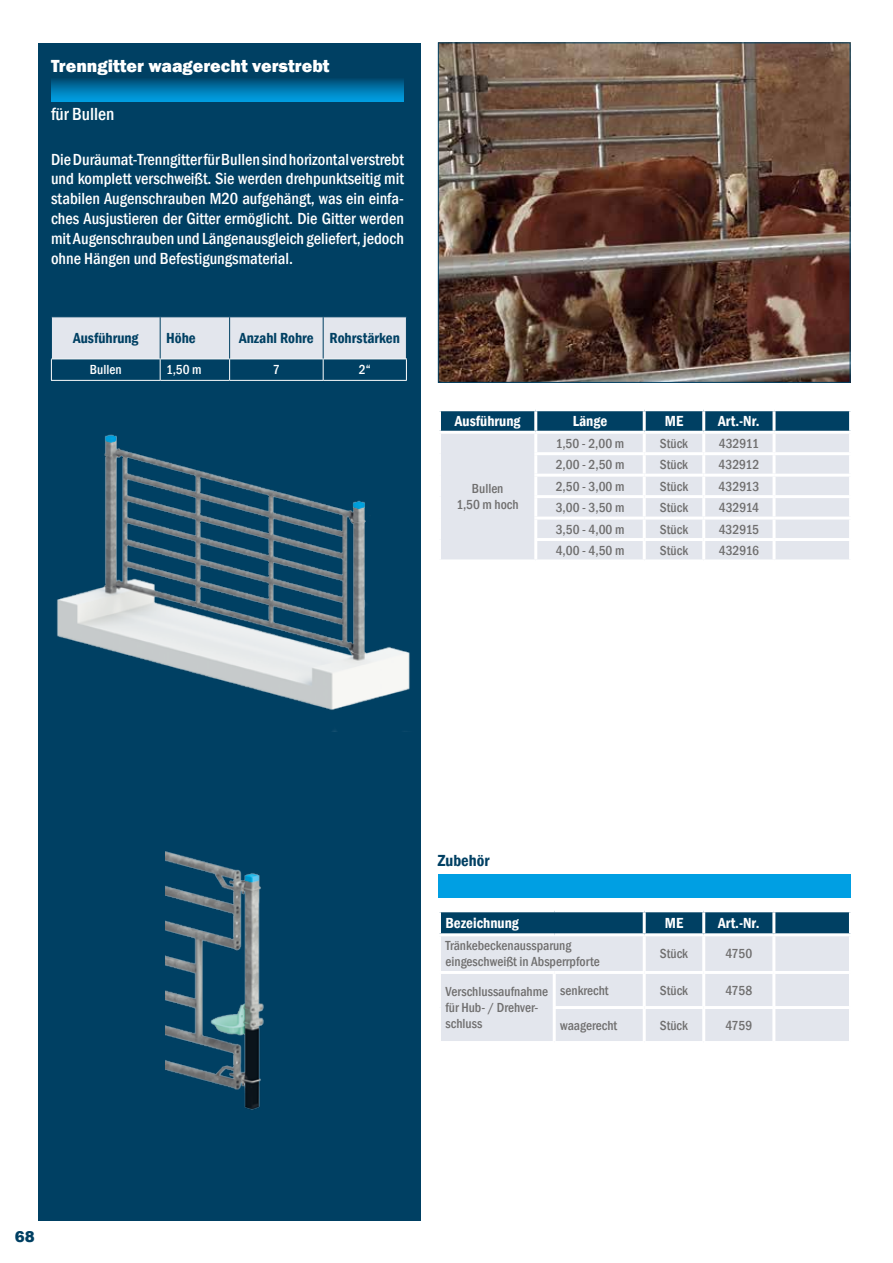
<style>
.page{position:relative;width:893px;height:1263px;background:#fff}
.page>*{position:absolute;margin:0;border:0;box-sizing:border-box;transform-origin:0 0}
.t1{font:800 18px "Franklin Gothic";color:#fff}
.t2{font:500 condensed 18px "Franklin Gothic";color:#fff}
.t3{font:500 condensed 16.5px/19.8px "Franklin Gothic";color:#fff;text-align:justify}
.t4{font:600 condensed 16.5px "Franklin Gothic";color:#004063}
.t5{font:600 condensed 15px "Franklin Gothic";color:#fff}
.t6{font:600 condensed 15px "Franklin Gothic";color:#004063}
.t7{font:900 15px "Arial";color:#004063}
.t8{font:500 condensed 13.5px/16.2px "Franklin Gothic";color:#706f6f}
.t9{font:500 condensed 13.5px "Franklin Gothic";color:#fff}
</style>
<div class="page">
<div style="left:38px;top:43px;width:383px;height:1177px;background:#004063"></div>
<svg style="left:51px;top:79px;width:353px;height:22px;background:#0079af"></svg>
<svg style="left:441px;top:411px;width:408px;height:20px;background:#074567"></svg>
<div style="left:441px;top:434px;width:408px;height:125px;background:#e3e6ed"></div>
<hr style="left:643px;top:411px;width:3px;height:20px;background:#fff">
<hr style="left:702px;top:411px;width:3px;height:20px;background:#fff">
<hr style="left:772px;top:411px;width:3px;height:20px;background:#fff">
<hr style="left:643px;top:434px;width:3px;height:18px;background:#fff">
<hr style="left:702px;top:434px;width:3px;height:18px;background:#fff">
<hr style="left:772px;top:434px;width:3px;height:18px;background:#fff">
<hr style="left:534px;top:452px;width:110px;height:3px;background:#fff">
<hr style="left:644px;top:452px;width:60px;height:3px;background:#fff">
<hr style="left:643px;top:455px;width:3px;height:19px;background:#fff">
<hr style="left:704px;top:452px;width:70px;height:3px;background:#fff">
<hr style="left:702px;top:455px;width:3px;height:19px;background:#fff">
<hr style="left:774px;top:452px;width:78px;height:3px;background:#fff">
<hr style="left:772px;top:455px;width:3px;height:19px;background:#fff">
<hr style="left:534px;top:474px;width:110px;height:3px;background:#fff">
<hr style="left:644px;top:474px;width:60px;height:3px;background:#fff">
<hr style="left:643px;top:477px;width:3px;height:18px;background:#fff">
<hr style="left:704px;top:474px;width:70px;height:3px;background:#fff">
<hr style="left:702px;top:477px;width:3px;height:18px;background:#fff">
<hr style="left:774px;top:474px;width:78px;height:3px;background:#fff">
<hr style="left:772px;top:477px;width:3px;height:18px;background:#fff">
<hr style="left:534px;top:495px;width:110px;height:3px;background:#fff">
<hr style="left:644px;top:495px;width:60px;height:3px;background:#fff">
<hr style="left:643px;top:498px;width:3px;height:19px;background:#fff">
<hr style="left:704px;top:495px;width:70px;height:3px;background:#fff">
<hr style="left:702px;top:498px;width:3px;height:19px;background:#fff">
<hr style="left:774px;top:495px;width:78px;height:3px;background:#fff">
<hr style="left:772px;top:498px;width:3px;height:19px;background:#fff">
<hr style="left:534px;top:517px;width:110px;height:3px;background:#fff">
<hr style="left:644px;top:517px;width:60px;height:3px;background:#fff">
<hr style="left:643px;top:520px;width:3px;height:18px;background:#fff">
<hr style="left:704px;top:517px;width:70px;height:3px;background:#fff">
<hr style="left:702px;top:520px;width:3px;height:18px;background:#fff">
<hr style="left:774px;top:517px;width:78px;height:3px;background:#fff">
<hr style="left:772px;top:520px;width:3px;height:18px;background:#fff">
<hr style="left:534px;top:538px;width:110px;height:3px;background:#fff">
<hr style="left:644px;top:538px;width:60px;height:3px;background:#fff">
<hr style="left:643px;top:541px;width:3px;height:18px;background:#fff">
<hr style="left:704px;top:538px;width:70px;height:3px;background:#fff">
<hr style="left:702px;top:541px;width:3px;height:18px;background:#fff">
<hr style="left:774px;top:538px;width:78px;height:3px;background:#fff">
<hr style="left:772px;top:541px;width:3px;height:18px;background:#fff">
<hr style="left:534px;top:411px;width:3px;height:20px;background:#fff">
<hr style="left:534px;top:434px;width:3px;height:18px;background:#fff">
<hr style="left:534px;top:455px;width:3px;height:19px;background:#fff">
<hr style="left:534px;top:477px;width:3px;height:18px;background:#fff">
<hr style="left:534px;top:498px;width:3px;height:19px;background:#fff">
<hr style="left:534px;top:520px;width:3px;height:18px;background:#fff">
<hr style="left:534px;top:541px;width:3px;height:18px;background:#fff">
<img style="left:57px;top:434px;width:353px;height:297px">
<img style="left:440px;top:45px;width:408px;height:336px">
<div style="left:438px;top:43px;width:412px;height:340px;border:1px solid #004063"></div>
<svg style="left:441px;top:912px;width:408px;height:129px;background:#bcc9d5"></svg>
<hr style="left:702px;top:912px;width:3px;height:21px;background:#fff">
<hr style="left:772px;top:912px;width:3px;height:21px;background:#fff">
<hr style="left:644px;top:933px;width:60px;height:3px;background:#fff">
<hr style="left:704px;top:933px;width:70px;height:3px;background:#fff">
<hr style="left:702px;top:936px;width:3px;height:35px;background:#fff">
<hr style="left:774px;top:933px;width:78px;height:3px;background:#fff">
<hr style="left:772px;top:936px;width:3px;height:35px;background:#fff">
<hr style="left:553px;top:974px;width:3px;height:32px;background:#fff">
<hr style="left:644px;top:971px;width:60px;height:3px;background:#fff">
<hr style="left:643px;top:974px;width:3px;height:32px;background:#fff">
<hr style="left:704px;top:971px;width:70px;height:3px;background:#fff">
<hr style="left:702px;top:974px;width:3px;height:32px;background:#fff">
<hr style="left:774px;top:971px;width:78px;height:3px;background:#fff">
<hr style="left:772px;top:974px;width:3px;height:32px;background:#fff">
<hr style="left:553px;top:1009px;width:3px;height:32px;background:#fff">
<hr style="left:643px;top:1009px;width:3px;height:32px;background:#fff">
<hr style="left:702px;top:1009px;width:3px;height:32px;background:#fff">
<hr style="left:772px;top:1009px;width:3px;height:32px;background:#fff">
<hr style="left:553px;top:1006px;width:91px;height:3px;background:#fff">
<hr style="left:644px;top:1006px;width:60px;height:3px;background:#fff">
<hr style="left:704px;top:1006px;width:70px;height:3px;background:#fff">
<hr style="left:774px;top:1006px;width:78px;height:3px;background:#fff">
<hr style="left:438px;top:933px;width:116px;height:3px;background:#fff">
<hr style="left:554px;top:933px;width:90px;height:3px;background:#fff">
<hr style="left:643px;top:936px;width:3px;height:35px;background:#fff">
<hr style="left:438px;top:971px;width:116px;height:3px;background:#fff">
<hr style="left:554px;top:971px;width:90px;height:3px;background:#fff">
<hr style="left:643px;top:912px;width:3px;height:21px;background:#fff">
<img style="left:166px;top:851px;width:98px;height:259px">
<div style="left:438px;top:874px;width:412px;height:23px;background:#009fe3"></div>
<hr style="left:323px;top:380px;width:84px;height:1px;background:#fff">
<hr style="left:51px;top:380px;width:109px;height:1px;background:#fff">
<hr style="left:160px;top:380px;width:70px;height:1px;background:#fff">
<hr style="left:230px;top:380px;width:93px;height:1px;background:#fff">
<svg style="left:51px;top:317px;width:356px;height:63px"></svg>
<hr style="left:51px;top:317px;width:1px;height:41px;background:#004063">
<hr style="left:323px;top:317px;width:1px;height:41px;background:#004063">
<hr style="left:160px;top:317px;width:1px;height:41px;background:#004063">
<hr style="left:229px;top:317px;width:1px;height:41px;background:#004063">
<p class="t1" style="left:51px;top:54px;width:280px">Trenngitter waagerecht verstrebt</p>
<p class="t2" style="left:51px;top:102px;width:65px">für Bullen</p>
<p class="t3" style="left:51px;top:149px;width:354px">Die Duräumat-Trenngitter für Bullen sind horizontal verstrebt und komplett verschweißt. Sie werden drehpunktseitig mit stabilen Augenschrauben M20 aufgehängt, was ein einfa&shy;ches Ausjustieren der Gitter ermöglicht. Die Gitter werden mit Augenschrauben und Längenausgleich geliefert, jedoch ohne Hängen und Befestigungsmaterial.</p>
<p class="t6" style="left:73px;top:328px;width:67px">Ausführung</p>
<p class="t6" style="left:166px;top:328px;width:31px">Höhe</p>
<p class="t6" style="left:239px;top:328px;width:162px">Anzahl Rohre Rohrstärken</p>
<p class="t9" style="left:90px;top:361px;width:33px">Bullen</p>
<p class="t9" style="left:166px;top:361px;width:37px">1,50 m</p>
<p class="t9" style="left:273px;top:361px;width:8px">7</p>
<p class="t9" style="left:359px;top:361px;width:13px">2“</p>
<p class="t5" style="left:455px;top:411px;width:67px">Ausführung</p>
<p class="t5" style="left:573px;top:411px;width:36px">Länge</p>
<p class="t5" style="left:665px;top:411px;width:20px">ME</p>
<p class="t5" style="left:718px;top:411px;width:43px">Art.-Nr.</p>
<p class="t8" style="left:456px;top:480px;width:64px;text-align:center">Bullen<br>1,50 m hoch</p>
<p class="t8" style="left:556px;top:435px;width:70px">1,50 - 2,00 m</p>
<p class="t8" style="left:660px;top:435px;width:30px">Stück</p>
<p class="t8" style="left:719px;top:435px;width:42px">432911</p>
<p class="t8" style="left:556px;top:456px;width:70px">2,00 - 2,50 m</p>
<p class="t8" style="left:660px;top:456px;width:30px">Stück</p>
<p class="t8" style="left:719px;top:456px;width:42px">432912</p>
<p class="t8" style="left:556px;top:478px;width:70px">2,50 - 3,00 m</p>
<p class="t8" style="left:660px;top:478px;width:30px">Stück</p>
<p class="t8" style="left:719px;top:478px;width:42px">432913</p>
<p class="t8" style="left:556px;top:499px;width:70px">3,00 - 3,50 m</p>
<p class="t8" style="left:660px;top:499px;width:30px">Stück</p>
<p class="t8" style="left:719px;top:499px;width:42px">432914</p>
<p class="t8" style="left:556px;top:521px;width:70px">3,50 - 4,00 m</p>
<p class="t8" style="left:660px;top:521px;width:30px">Stück</p>
<p class="t8" style="left:719px;top:521px;width:42px">432915</p>
<p class="t8" style="left:556px;top:542px;width:70px">4,00 - 4,50 m</p>
<p class="t8" style="left:660px;top:542px;width:30px">Stück</p>
<p class="t8" style="left:719px;top:542px;width:42px">432916</p>
<p class="t7" style="left:15px;top:1225px;width:22px">68</p>
<p class="t4" style="left:438px;top:850px;width:53px">Zubehör</p>
<p class="t5" style="left:445px;top:913px;width:75px">Bezeichnung</p>
<p class="t5" style="left:665px;top:913px;width:20px">ME</p>
<p class="t5" style="left:718px;top:913px;width:43px">Art.-Nr.</p>
<p class="t8" style="left:445px;top:937px;width:156px">Tränkebeckenaussparung eingeschweißt in Absperrpforte</p>
<p class="t8" style="left:660px;top:946px;width:30px">Stück</p>
<p class="t8" style="left:725px;top:946px;width:28px">4750</p>
<p class="t8" style="left:445px;top:983px;width:104px">Verschlussaufnahme für Hub- / Drehver&shy;schluss</p>
<p class="t8" style="left:560px;top:982px;width:50px">senkrecht</p>
<p class="t8" style="left:660px;top:982px;width:30px">Stück</p>
<p class="t8" style="left:725px;top:982px;width:28px">4758</p>
<p class="t8" style="left:560px;top:1017px;width:59px">waagerecht</p>
<p class="t8" style="left:660px;top:1017px;width:30px">Stück</p>
<p class="t8" style="left:725px;top:1017px;width:28px">4759</p>
</div>
